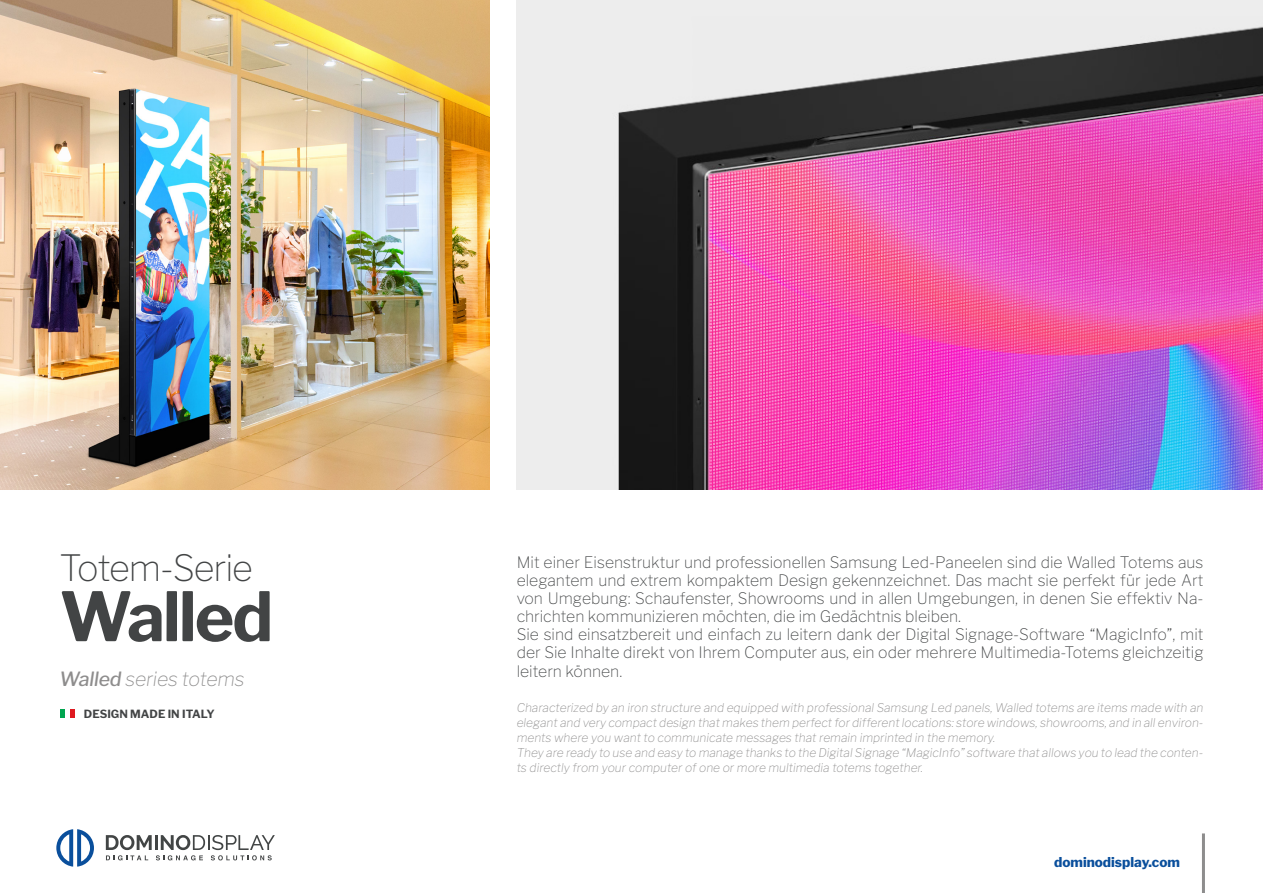
<style>
.page{position:relative;width:1263px;height:893px;background:#fff}
.page>*{position:absolute;margin:0;border:0;box-sizing:border-box;transform-origin:0 0}
.t1{font:700 67.5px "Libre Franklin";letter-spacing:-.03em;color:#424445}
.t2{font:100 36px "Libre Franklin";letter-spacing:-.03em;color:#424445}
.t3{font:italic 100 19.5px "Libre Franklin";letter-spacing:-.01em;color:#8e8d8d}
.t4{font:100 15.75px/18px "Libre Franklin";color:#424445;text-align:justify}
.t5{font:800 13.5px "Libre Franklin";color:#0a4f9c}
.t6{font:italic 100 12px/15px "Libre Franklin";color:#8e8d8d;text-align:justify}
.t7{font:700 11.25px "Libre Franklin";color:#424445}
.s1{font-weight:500}
</style>
<div class="page">
<svg style="left:56px;top:829px;width:38px;height:38px"></svg>
<svg style="left:106px;top:835px;width:169px;height:25px"></svg>
<hr style="left:1202px;top:833px;width:3px;height:60px;background:#8e8d8d">
<img style="left:0;top:0;width:489px;height:489px">
<img style="left:517px;top:0;width:746px;height:489px">
<div style="left:70px;top:709px;width:5px;height:9px;background:#de1920"></div>
<svg style="left:61px;top:709px;width:4px;height:9px"></svg>
<p class="t2" style="left:60px;top:546px;width:195px">Totem-Serie</p>
<p class="t1" style="left:60px;top:576px;width:215px">Walled</p>
<p class="t3" style="left:60px;top:667px;width:187px"><span class="s1">Walled</span> series totems</p>
<p class="t7" style="left:84px;top:707px;width:132px">DESIGN MADE IN ITALY</p>
<p class="t4" style="left:517px;top:553px;width:688px">Mit einer Eisenstruktur und professionellen Samsung Led-Paneelen sind die Walled Totems aus elegantem und extrem kompaktem Design gekennzeichnet. Das macht sie perfekt für jede Art von Umgebung: Schaufenster, Showrooms und in allen Umgebungen, in denen Sie effektiv Na&shy;chrichten kommunizieren möchten, die im Gedächtnis bleiben.</p>
<p class="t4" style="left:517px;top:625px;width:688px;line-height:18.5px">Sie sind einsatzbereit und einfach zu leitern dank der Digital Signage-Software “MagicInfo”, mit der Sie Inhalte direkt von Ihrem Computer aus, ein oder mehrere Multimedia-Totems gleichzeitig leitern können.</p>
<p class="t6" style="left:517px;top:700px;width:688px">Characterized by an iron structure and equipped with professional Samsung Led panels, Walled totems are items made with an elegant and very compact design that makes them perfect for different locations: store windows, showrooms, and in all environ&shy;ments where you want to communicate messages that remain imprinted in the memory.</p>
<p class="t6" style="left:517px;top:745px;width:688px">They are ready to use and easy to manage thanks to the Digital Signage “MagicInfo” software that allows you to lead the conten&shy;ts directly from your computer of one or more multimedia totems together.</p>
<p class="t5" style="left:1054px;top:854px;width:127px">dominodisplay.com</p>
</div>
